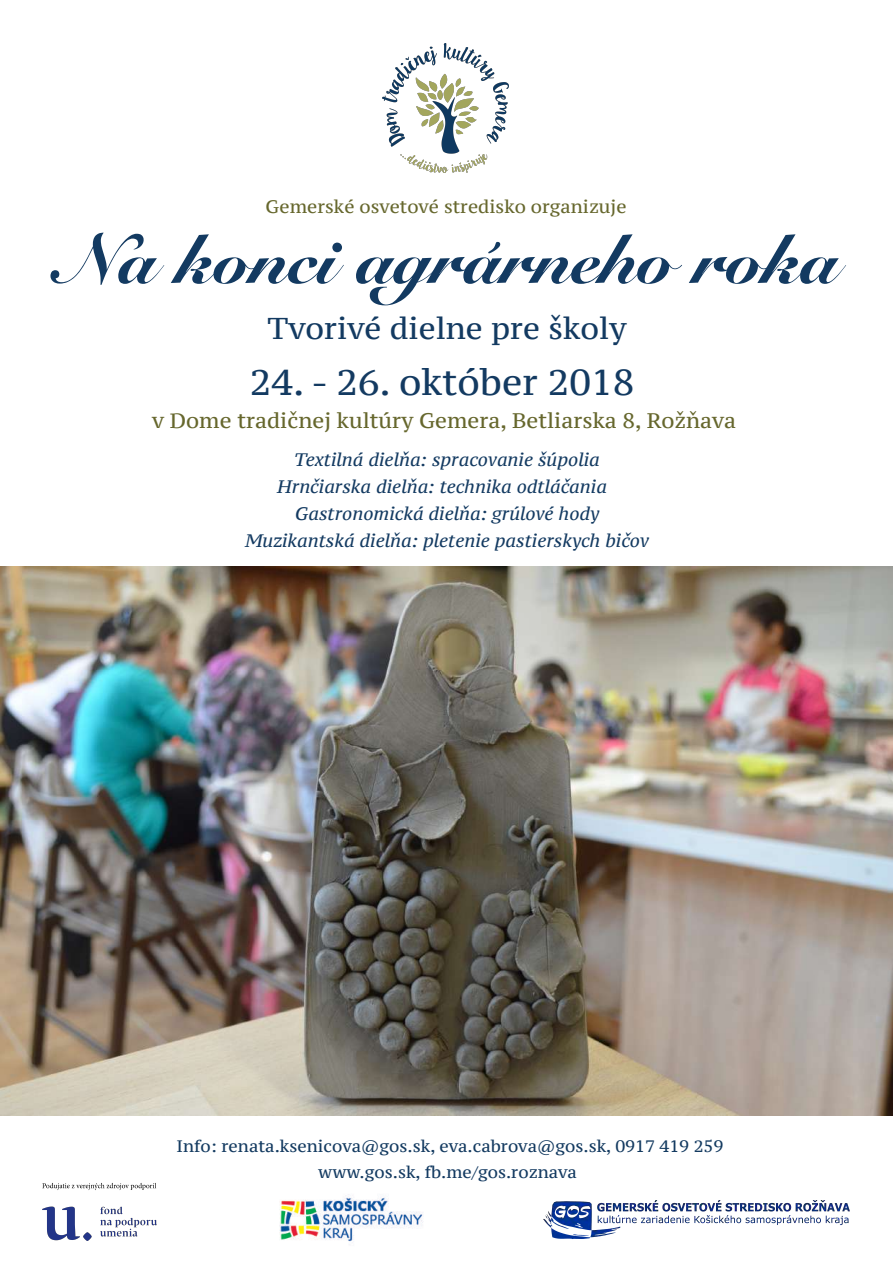
<style>
.page{position:relative;width:893px;height:1263px;background:#fff}
.page>*{position:absolute;margin:0;border:0;box-sizing:border-box;transform-origin:0 0}
.t1{font:900 69px "Snell Roundhand";color:#133a61}
.t2{font:36px "PT Serif Caption";color:#133a61}
.t3{font:30px "PT Serif Caption";color:#133a61}
.t4{font:21px "PT Serif Caption";color:#66672d}
.t5{font:italic 18px/27px "PT Serif Caption";color:#133a61;text-align:center}
.t6{font:18px "PT Serif Caption";color:#66672d}
.t7{font:16.5px "PT Serif Caption";color:#133a60}
.t8{font:16.5px "PT Serif Caption";color:#133a61}
</style>
<div class="page">
<img style="left:279px;top:1194px;width:144px;height:48px">
<img style="left:383px;top:44px;width:125px;height:129px">
<img style="left:543px;top:1200px;width:307px;height:39px">
<img style="left:0;top:566px;width:893px;height:549px">
<img style="left:42px;top:1183px;width:115px;height:57px">
<p class="t6" style="left:266px;top:195px;width:363px">Gemerské osvetové stredisko organizuje</p>
<h1 class="t1" style="left:56px;top:219px;width:784px">Na konci agrárneho roka</h1>
<h3 class="t3" style="left:268px;top:308px;width:360px">Tvorivé dielne pre školy</h3>
<h2 class="t2" style="left:250px;top:359px;width:386px">24. - 26. október 2018</h2>
<p class="t4" style="left:152px;top:407px;width:586px">v Dome tradičnej kultúry Gemera, Betliarska 8, Rožňava</p>
<p class="t5" style="left:245px;top:446px;width:405px">Textilná dielňa: spracovanie šúpolia Hrnčiarska dielňa: technika odtláčania Gastronomická dielňa: grúlové hody Muzikantská dielňa: pletenie pastierskych bičov</p>
<p class="t7" style="left:177px;top:1136px;width:548px">Info: renata.ksenicova@gos.sk, eva.cabrova@gos.sk, 0917 419 259</p>
<p class="t8" style="left:319px;top:1162px;width:260px">www.gos.sk, fb.me/gos.roznava</p>
</div>
